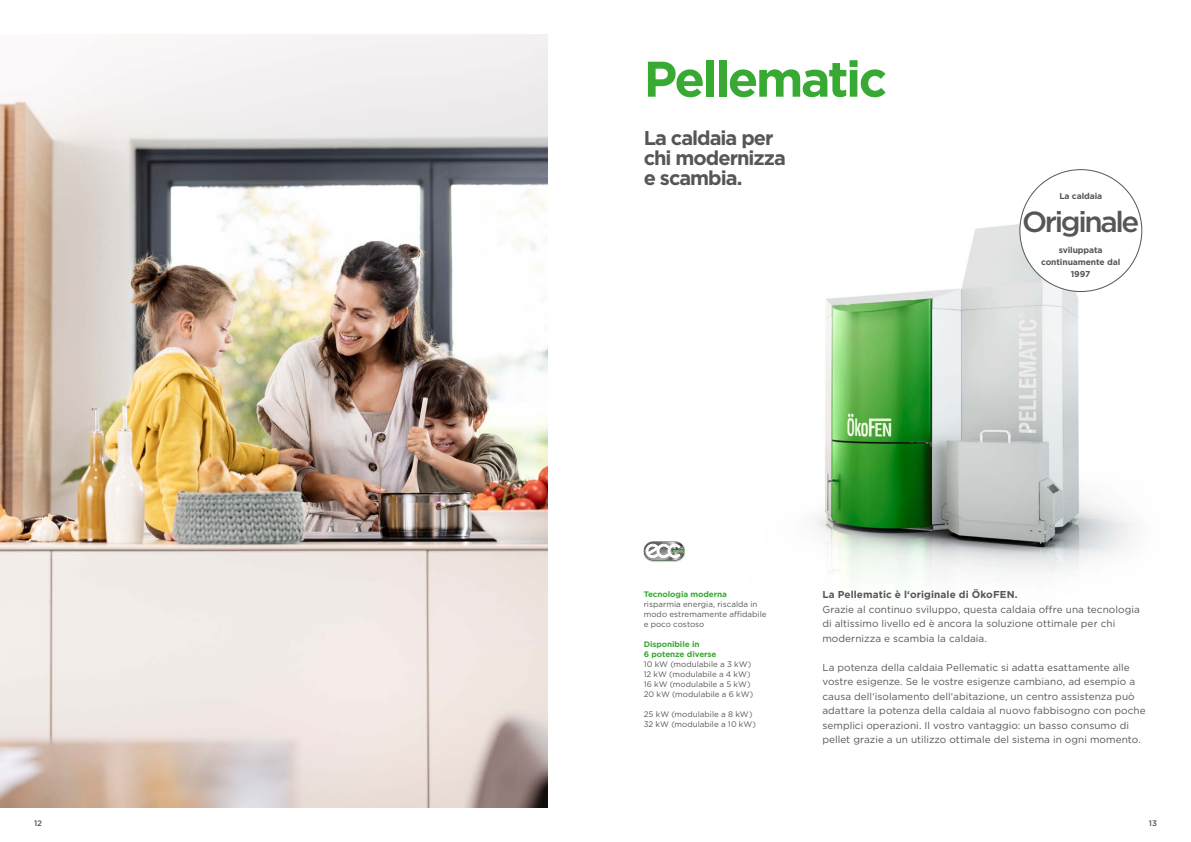
<style>
.page{position:relative;width:1191px;height:842px;background:#fff}
.page>*{position:absolute;margin:0;border:0;box-sizing:border-box;transform-origin:0 0}
.t1{font:700 50px "Gotham";letter-spacing:-.05em;color:#38aa34}
.t2{font:500 29px "Gotham";letter-spacing:-.08em;color:#575656}
.t3{font:700 20px/20px "Gotham";letter-spacing:-.05em;color:#575656}
.t4{font:10px/14.5px "Gotham";letter-spacing:.005em;color:#575656}
.t5{font:700 10px "Gotham";letter-spacing:.01em;color:#575656}
.t6{font:700 8.5px/12px "Gotham";letter-spacing:-.01em;color:#575656;text-align:center}
.t7{font:8px/10px "Gotham";letter-spacing:.005em;color:#575656}
.t8{font:700 8px/10px "Gotham";letter-spacing:-.01em;color:#38aa34}
.t9{font:500 8px "Gotham";color:#575656}
</style>
<div class="page">
<img style="left:816px;top:204px;width:327px;height:380px">
<div style="left:1019px;top:170px;width:122px;height:122px;background:#fff;border-radius:50%"></div>
<img style="left:0;top:34px;width:547px;height:774px">
<div style="left:642px;top:541px;width:43px;height:22px;background:#000;opacity:.3"></div>
<div style="left:643px;top:540px;width:42px;height:16px;background:#fff;opacity:.75"></div>
<div style="left:643px;top:544px;width:42px;height:16px;background:#000;opacity:.45"></div>
<svg style="left:643px;top:542px;width:41px;height:18px"></svg>
<h1 class="t1" style="left:643px;top:46px;width:245px">Pellematic</h1>
<h3 class="t3" style="left:643px;top:128px;width:144px">La caldaia per chi modernizza e scambia.</h3>
<p class="t6" style="left:1059px;top:190px;width:44px">La caldaia</p>
<h2 class="t2" style="left:1022px;top:203px;width:119px">Originale</h2>
<p class="t6" style="left:1041px;top:244px;width:81px">sviluppata continuamente dal<br>1997</p>
<p class="t8" style="left:643px;top:589px;width:85px">Tecnologia moderna</p>
<p class="t7" style="left:643px;top:599px;width:124px">risparmia energia, riscalda in modo estremamente affidabile e poco costoso</p>
<p class="t8" style="left:643px;top:639px;width:74px">Disponibile in<br>6 potenze diverse</p>
<p class="t7" style="left:643px;top:659px;width:111px">10 kW (modulabile a 3 kW)<br>12 kW (modulabile a 4 kW)<br>16 kW (modulabile a 5 kW)<br>20 kW (modulabile a 6 kW)</p>
<p class="t7" style="left:643px;top:709px;width:114px">25 kW (modulabile a 8 kW)<br>32 kW (modulabile a 10 kW)</p>
<p class="t5" style="left:822px;top:588px;width:197px">La Pellematic è l‘originale di ÖkoFEN.</p>
<p class="t4" style="left:822px;top:602px;width:319px">Grazie al continuo sviluppo, questa caldaia offre una tecnologia di altissimo livello ed è ancora la soluzione ottimale per chi modernizza e scambia la caldaia.</p>
<p class="t4" style="left:822px;top:660px;width:325px">La potenza della caldaia Pellematic si adatta esattamente alle vostre esigenze. Se le vostre esigenze cambiano, ad esempio a causa dell‘isolamento dell‘abitazione, un centro assistenza può adattare la potenza della caldaia al nuovo fabbisogno con poche semplici operazioni. Il vostro vantaggio: un basso consumo di pellet grazie a un utilizzo ottimale del sistema in ogni momento.</p>
<p class="t9" style="left:34px;top:818px;width:10px">12</p>
<p class="t9" style="left:1148px;top:818px;width:10px">13</p>
</div>
